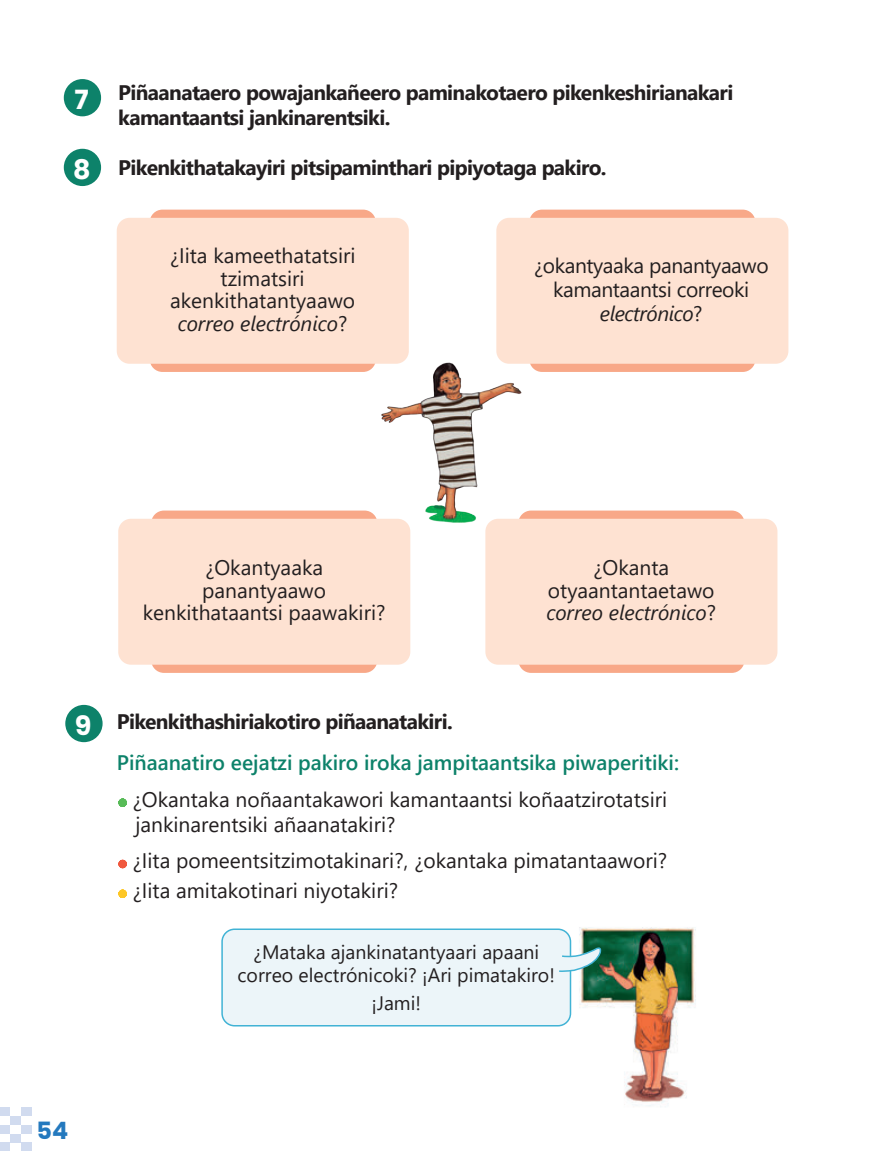
<style>
.page{position:relative;width:872px;height:1170px;background:#fff}
.page>*{position:absolute;margin:0;border:0;box-sizing:border-box;transform-origin:0 0}
.t1{font:700 24px "Poppins";color:#2479be}
.t2{font:21px/22.5px "Segoe UI";color:#231f20;text-align:center}
.t3{font:700 21px/25.2px "Segoe UI";letter-spacing:-.03em;color:#231f20}
.t4{font:600 21px/41.5px "Segoe UI";color:#0d826a}
.t5{font:21px/24px "Segoe UI";letter-spacing:-.02em;color:#231f20;text-align:center}
.t6{font:19.5px/23.4px "Segoe UI";color:#231f20;text-align:center}
.s1{font-family:"Poppins";font-size:27px;color:#fff}
.s2{font-style:italic}
.s3{font-family:"Poppins";font-weight:700;font-size:27px;color:#fff}
.s4{font-weight:700;color:#231f20}
</style>
<div class="page">
<div style="left:21px;top:1107px;width:11px;height:8px;background:#d1dbef"></div>
<div style="left:10px;top:1115px;width:11px;height:9px;background:#d1dbef"></div>
<div style="left:21px;top:1124px;width:11px;height:9px;background:#d1dbef"></div>
<div style="left:0;top:1107px;width:10px;height:8px;background:#d1dbef"></div>
<div style="left:0;top:1124px;width:10px;height:9px;background:#d1dbef"></div>
<div style="left:0;top:1142px;width:10px;height:9px;background:#d1dbef"></div>
<div style="left:10px;top:1133px;width:11px;height:9px;background:#d1dbef"></div>
<div style="left:21px;top:1142px;width:11px;height:9px;background:#d1dbef"></div>
<img style="left:579px;top:927px;width:117px;height:180px">
<div style="left:64px;top:79px;width:37px;height:37px;background:#0d826a;border-radius:50%"></div>
<div style="left:64px;top:149px;width:37px;height:37px;background:#0d826a;border-radius:50%"></div>
<div style="left:222px;top:929px;width:348px;height:96px;background:#ecf5f9;border-radius:12px"></div>
<div style="left:221px;top:928px;width:350px;height:98px;border:2px solid #41b3d5;border-radius:12px"></div>
<svg style="left:559px;top:945px;width:43px;height:27px"></svg>
<svg style="left:118px;top:798px;width:9px;height:8px"></svg>
<svg style="left:118px;top:859px;width:9px;height:9px"></svg>
<svg style="left:118px;top:889px;width:9px;height:8px"></svg>
<div style="left:150px;top:209px;width:226px;height:163px;background:linear-gradient(to right,#f8a889,#f8ac8d);border-radius:13px"></div>
<div style="left:117px;top:218px;width:292px;height:146px;background:#fee2d2;border-radius:13px"></div>
<div style="left:529px;top:209px;width:226px;height:163px;background:linear-gradient(to right,#f8aa8b,#f8aa8a);border-radius:13px"></div>
<div style="left:496px;top:218px;width:292px;height:146px;background:#fee2d2;border-radius:13px"></div>
<svg style="left:151px;top:510px;width:226px;height:162px;background:#f8ad8f"></svg>
<div style="left:118px;top:518px;width:292px;height:146px;background:#fee2d2;border-radius:13px"></div>
<svg style="left:518px;top:510px;width:226px;height:162px;background:#f8ad8f"></svg>
<div style="left:485px;top:518px;width:292px;height:146px;background:#fee2d2;border-radius:13px"></div>
<img style="left:364px;top:326px;width:177px;height:198px">
<div style="left:65px;top:704px;width:38px;height:38px;background:#0d826a;border-radius:50%"></div>
<p class="t3" style="left:118px;top:78px;width:616px;text-indent:-43px"><span class="s1">7</span> Piñaanataero powajankañeero paminakotaero pikenkeshirianakari kamantaantsi jankinarentsiki.</p>
<p class="t3" style="left:73px;top:153px;width:535px"><span class="s1">8</span> Pikenkithatakayiri pitsipaminthari pipiyotaga pakiro.</p>
<p class="t2" style="left:170px;top:243px;width:187px">¿Iita kameethatatsiri tzimatsiri akenkithatantyaawo <span class="s2">correo electrónico</span>?</p>
<p class="t5" style="left:534px;top:251px;width:236px">¿okantyaaka panantyaawo kamantaantsi correoki <span class="s2">electrónico</span>?</p>
<p class="t2" style="left:143px;top:555px;width:244px">¿Okantyaaka panantyaawo kenkithataantsi paawakiri?</p>
<p class="t2" style="left:546px;top:555px;width:171px">¿Okanta otyaantantaetawo <span class="s2">correo electrónico</span>?</p>
<p class="t4" style="left:117px;top:698px;width:564px;text-indent:-42px"><span class="s3">9</span> <span class="s4">Pikenkithashiriakotiro piñaanatakiri.<br></span>Piñaanatiro eejatzi pakiro iroka jampitaantsika piwaperitiki:</p>
<p class="t2" style="left:132px;top:784px;width:536px;line-height:25.5px;text-align:left">¿Okantaka noñaantakawori kamantaantsi koñaatzirotatsiri jankinarentsiki añaanatakiri?</p>
<p class="t2" style="left:132px;top:844px;width:536px;line-height:29.7px;text-align:left">¿Iita pomeentsitzimotakinari?, ¿okantaka pimatantaawori? ¿Iita amitakotinari niyotakiri?</p>
<p class="t1" style="left:37px;top:1116px;width:33px">54</p>
<p class="t6" style="left:238px;top:938px;width:319px">¿Mataka ajankinatantyaari apaani correo electrónicoki? ¡Ari pimatakiro!</p>
<p class="t6" style="left:371px;top:989px;width:51px">¡Jami!</p>
</div>
